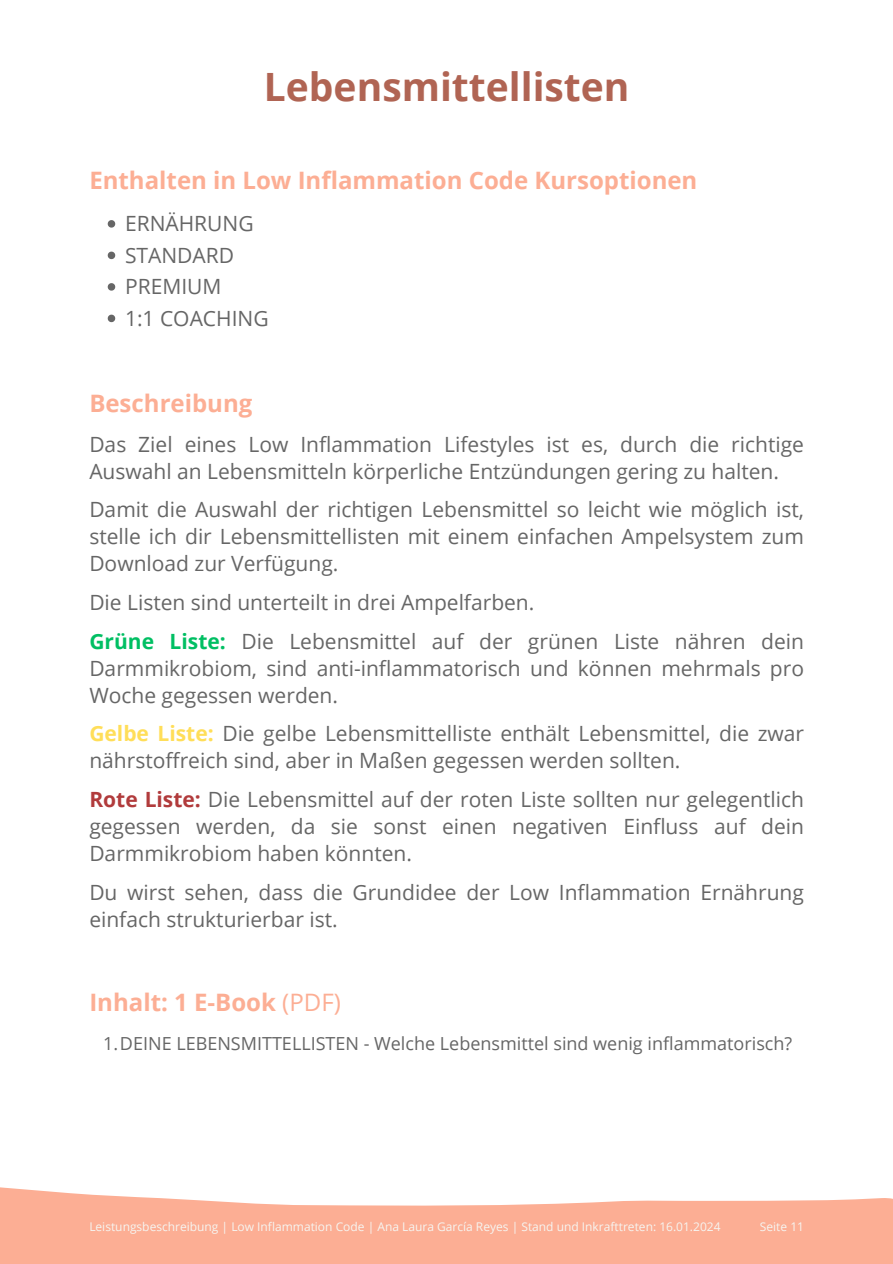
<style>
.page{position:relative;width:893px;height:1264px;background:#fff}
.page>*{position:absolute;margin:0;border:0;box-sizing:border-box;transform-origin:0 0}
.t1{font:700 39px "Open Sans";color:#b06453}
.t2{font:700 24px "Open Sans";color:#fcae94}
.t3{font:21px/27px "Open Sans";color:#666}
.t4{font:18px "Open Sans";color:#666}
.t5{font:12px "Open Sans";color:#f6f5f1}
.s1{font-weight:700;color:#00bf63}
.s2{font-weight:700;color:#ffde59}
.s3{font-weight:700;color:#b13b3c}
.s4{font-weight:400}
</style>
<div class="page">
<svg style="left:108px;top:220px;width:7px;height:7px"></svg>
<svg style="left:108px;top:251px;width:7px;height:8px"></svg>
<svg style="left:108px;top:283px;width:7px;height:7px"></svg>
<svg style="left:108px;top:314px;width:7px;height:8px"></svg>
<svg style="left:0;top:1187px;width:892px;height:76px;fill:#fcae94"></svg>
<p class="t1" style="left:264px;top:60px;width:367px">Lebensmittellisten</p>
<p class="t2" style="left:89px;top:164px;width:609px">Enthalten in Low Inflammation Code Kursoptionen</p>
<p class="t3" style="left:125px;top:209px;width:130px">ERNÄHRUNG</p>
<p class="t3" style="left:125px;top:241px;width:111px">STANDARD</p>
<p class="t3" style="left:125px;top:272px;width:98px">PREMIUM</p>
<p class="t3" style="left:125px;top:304px;width:145px">1:1 COACHING</p>
<p class="t2" style="left:89px;top:386px;width:164px">Beschreibung</p>
<p class="t3" style="left:89px;top:430px;width:716px">Das Ziel eines Low Inflammation Lifestyles ist es, durch die richtige<br>Auswahl an Lebensmitteln körperliche Entzündungen gering zu halten.</p>
<p class="t3" style="left:89px;top:495px;width:716px;text-align:justify">Damit die Auswahl der richtigen Lebensmittel so leicht wie möglich ist, stelle ich dir Lebensmittellisten mit einem einfachen Ampelsystem zum Download zur Verfügung.</p>
<p class="t3" style="left:89px;top:588px;width:446px">Die Listen sind unterteilt in drei Ampelfarben.</p>
<p class="t3" style="left:89px;top:627px;width:716px;text-align:justify"><span class="s1">Grüne Liste:</span> Die Lebensmittel auf der grünen Liste nähren dein Darmmikrobiom, sind anti-inflammatorisch und können mehrmals pro Woche gegessen werden.</p>
<p class="t3" style="left:89px;top:719px;width:716px"><span class="s2">Gelbe Liste:</span> Die gelbe Lebensmittelliste enthält Lebensmittel, die zwar nährstoffreich sind, aber in Maßen gegessen werden sollten.</p>
<p class="t3" style="left:89px;top:785px;width:716px;text-align:justify"><span class="s3">Rote Liste:</span> Die Lebensmittel auf der roten Liste sollten nur gelegentlich gegessen werden, da sie sonst einen negativen Einfluss auf dein Darmmikrobiom haben könnten.</p>
<p class="t3" style="left:89px;top:877px;width:716px">Du wirst sehen, dass die Grundidee der Low Inflammation Ernährung einfach strukturierbar ist.</p>
<p class="t2" style="left:89px;top:985px;width:253px">Inhalt: 1 E-Book <span class="s4">(PDF)</span></p>
<p class="t4" style="left:103px;top:1030px;width:690px">1.DEINE LEBENSMITTELLISTEN - Welche Lebensmittel sind wenig inflammatorisch?</p>
<p class="t5" style="left:89px;top:1218px;width:632px">Leistungsbeschreibung | Low Inflammation Code | Ana Laura García Reyes | Stand und Inkrafttreten: 16.01.2024</p>
<p class="t5" style="left:759px;top:1218px;width:46px">Seite 11</p>
</div>
